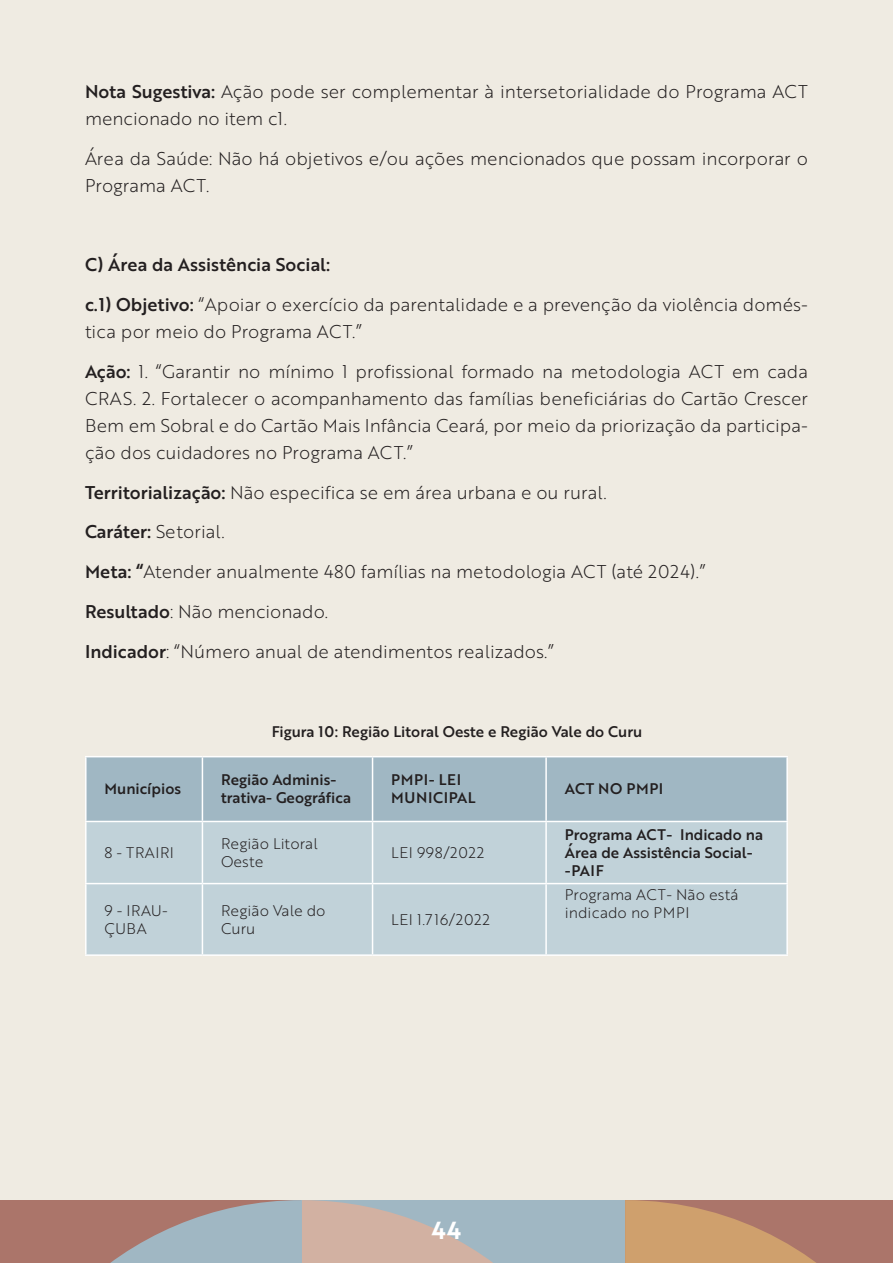
<style>
.page{position:relative;width:893px;height:1263px;background:#efebe2}
.page>*{position:absolute;margin:0;border:0;box-sizing:border-box;transform-origin:0 0}
.t1{font:24px "Brother 1816 Bold";color:#fff}
.t2{font:18px/27px "Brother 1816 Light";color:#231f20}
.t3{font:18px "Brother 1816 Medium";color:#231f20}
.t4{font:15px/18px "Brother 1816 Medium";color:#231f20}
.t5{font:15px/18px "Brother 1816 Light";letter-spacing:.01em;color:#231f20}
.t6{font:15px/18px "Brother 1816 Light";letter-spacing:.04em;color:#231f20}
.t7{font:15px/18px "Brother 1816 Medium";letter-spacing:.04em;color:#231f20}
.s1{font-family:"Brother 1816 Medium"}
</style>
<div class="page">
<div style="left:87px;top:757px;width:699px;height:64px;background:#a0b7c3"></div>
<div style="left:87px;top:822px;width:699px;height:132px;background:#c1d2d9"></div>
<hr style="left:85px;top:756px;width:117px;height:1px;background:#fff">
<hr style="left:85px;top:757px;width:2px;height:64px;background:#fff">
<hr style="left:202px;top:756px;width:171px;height:1px;background:#fff">
<hr style="left:202px;top:757px;width:1px;height:64px;background:#fff">
<hr style="left:373px;top:756px;width:173px;height:1px;background:#fff">
<hr style="left:372px;top:757px;width:1px;height:64px;background:#fff">
<hr style="left:546px;top:756px;width:242px;height:1px;background:#fff">
<hr style="left:545px;top:757px;width:2px;height:64px;background:#fff">
<hr style="left:786px;top:757px;width:2px;height:64px;background:#fff">
<hr style="left:85px;top:821px;width:117px;height:1px;background:#fff">
<hr style="left:85px;top:822px;width:2px;height:61px;background:#fff">
<hr style="left:202px;top:821px;width:171px;height:1px;background:#fff">
<hr style="left:202px;top:822px;width:1px;height:61px;background:#fff">
<hr style="left:373px;top:821px;width:173px;height:1px;background:#fff">
<hr style="left:372px;top:822px;width:1px;height:61px;background:#fff">
<hr style="left:546px;top:821px;width:242px;height:1px;background:#fff">
<hr style="left:545px;top:822px;width:2px;height:61px;background:#fff">
<hr style="left:786px;top:822px;width:2px;height:61px;background:#fff">
<hr style="left:85px;top:883px;width:117px;height:1px;background:#fff">
<hr style="left:85px;top:884px;width:2px;height:70px;background:#fff">
<hr style="left:202px;top:883px;width:171px;height:1px;background:#fff">
<hr style="left:202px;top:884px;width:1px;height:70px;background:#fff">
<hr style="left:373px;top:883px;width:173px;height:1px;background:#fff">
<hr style="left:372px;top:884px;width:1px;height:70px;background:#fff">
<hr style="left:546px;top:883px;width:242px;height:1px;background:#fff">
<hr style="left:545px;top:884px;width:2px;height:70px;background:#fff">
<hr style="left:786px;top:884px;width:2px;height:70px;background:#fff">
<hr style="left:546px;top:954px;width:242px;height:2px;background:#fff">
<hr style="left:85px;top:954px;width:117px;height:2px;background:#fff">
<hr style="left:202px;top:954px;width:171px;height:2px;background:#fff">
<hr style="left:373px;top:954px;width:173px;height:2px;background:#fff">
<svg style="left:0;top:1200px;width:893px;height:63px;background:#b29b92"></svg>
<p class="t2" style="left:85px;top:77px;width:724px"><span class="s1">Nota Sugestiva:</span> Ação pode ser complementar à intersetorialidade do Programa ACT mencionado no item c1.</p>
<p class="t2" style="left:85px;top:144px;width:724px">Área da Saúde: Não há objetivos e/ou ações mencionados que possam incorporar o<br>Programa ACT.</p>
<p class="t3" style="left:85px;top:251px;width:247px">C) Área da Assistência Social:</p>
<p class="t2" style="left:85px;top:290px;width:724px"><span class="s1">c.1) Objetivo:</span> “Apoiar o exercício da parentalidade e a prevenção da violência domés&shy;tica por meio do Programa ACT.”</p>
<p class="t2" style="left:85px;top:357px;width:724px;text-align:justify"><span class="s1">Ação:</span> 1. “Garantir no mínimo 1 profissional formado na metodologia ACT em cada CRAS. 2. Fortalecer o acompanhamento das famílias beneficiárias do Cartão Crescer Bem em Sobral e do Cartão Mais Infância Ceará, por meio da priorização da participa&shy;ção dos cuidadores no Programa ACT.”</p>
<p class="t2" style="left:85px;top:478px;width:523px"><span class="s1">Territorialização:</span> Não especifica se em área urbana e ou rural.</p>
<p class="t2" style="left:85px;top:518px;width:141px"><span class="s1">Caráter:</span> Setorial.</p>
<p class="t2" style="left:85px;top:557px;width:622px"><span class="s1">Meta: “</span>Atender anualmente 480 famílias na metodologia ACT (até 2024).”</p>
<p class="t2" style="left:85px;top:597px;width:245px"><span class="s1">Resultado</span>: Não mencionado.</p>
<p class="t2" style="left:85px;top:637px;width:470px"><span class="s1">Indicador</span>: “Número anual de atendimentos realizados.”</p>
<p class="t4" style="left:272px;top:722px;width:372px">Figura 10: Região Litoral Oeste e Região Vale do Curu</p>
<p class="t4" style="left:105px;top:779px;width:78px">Municípios</p>
<p class="t4" style="left:221px;top:770px;width:131px">Região Adminis&shy;trativa- Geográfica</p>
<p class="t7" style="left:391px;top:770px;width:86px">PMPI- LEI<br>MUNICIPAL</p>
<p class="t7" style="left:565px;top:779px;width:100px">ACT NO PMPI</p>
<p class="t5" style="left:105px;top:843px;width:71px">8 - TRAIRI</p>
<p class="t5" style="left:221px;top:834px;width:98px">Região Litoral<br>Oeste</p>
<p class="t6" style="left:391px;top:843px;width:95px">LEI 998/2022</p>
<p class="t6" style="left:105px;top:901px;width:65px">9 - IRAU-<br>ÇUBA</p>
<p class="t5" style="left:221px;top:901px;width:106px">Região Vale do<br>Curu</p>
<p class="t6" style="left:391px;top:910px;width:100px">LEI 1.716/2022</p>
<p class="t4" style="left:565px;top:825px;width:200px">Programa ACT- Indicado na<br>Área de Assistência Social--PAIF</p>
<p class="t5" style="left:565px;top:885px;width:175px">Programa ACT- Não está indicado no PMPI</p>
<h1 class="t1" style="left:431px;top:1212px;width:32px">44</h1>
</div>
